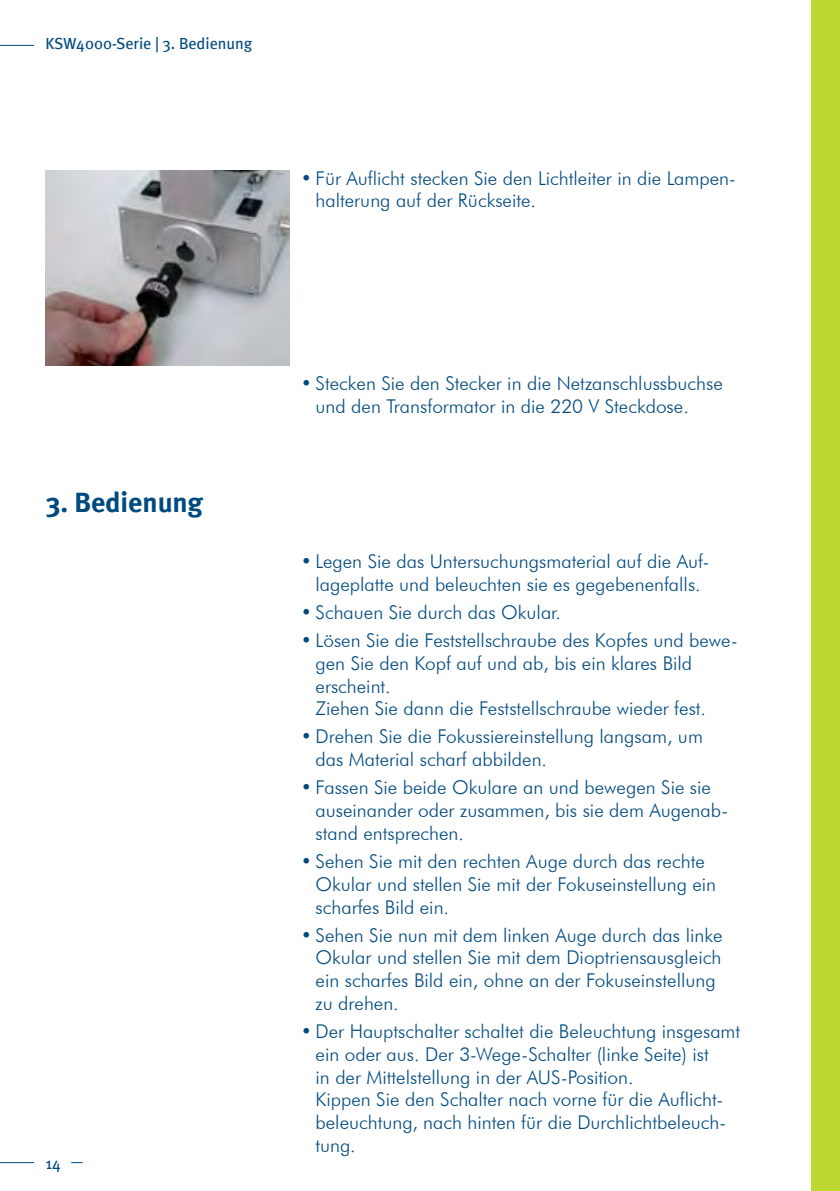
<style>
.page{position:relative;width:840px;height:1191px;background:#fff}
.page>*{position:absolute;margin:0;border:0;box-sizing:border-box;transform-origin:0 0}
.t1{font:700 28px "Meta";color:#004a80}
.t2{font:300 19px/22.8px "Futura BT";color:#004a80}
.t3{font:16px "Meta";color:#004a80}
</style>
<div class="page">
<div style="left:811px;top:0;width:28px;height:1191px;background:#bed730"></div>
<hr style="left:0;top:1162px;width:34px;height:1px;background:#004a80">
<svg style="left:71px;top:1162px;width:12px;height:1px"></svg>
<hr style="left:0;top:45px;width:34px;height:1px;background:#004a80">
<img style="left:45px;top:170px;width:244px;height:196px">
<p class="t3" style="left:45px;top:34px;width:208px">KSW4000-Serie | 3. Bedienung</p>
<p class="t2" style="left:315px;top:166px;width:421px;text-indent:-15px">• Für Auflicht stecken Sie den Lichtleiter in die Lampen&shy;halterung auf der Rückseite.</p>
<h1 class="t1" style="left:45px;top:485px;width:159px">3. Bedienung</h1>
<p class="t3" style="left:45px;top:1154px;width:17px">14</p>
<p class="t2" style="left:315px;top:371px;width:408px;text-indent:-15px">• Stecken Sie den Stecker in die Netzanschlussbuchse und den Transformator in die 220 V Steckdose.</p>
<p class="t2" style="left:300px;top:550px;width:410px;text-align:center">• Legen Sie das Untersuchungsmaterial auf die Auf&shy;lageplatte und beleuchten sie es gegebenenfalls.</p>
<p class="t2" style="left:300px;top:600px;width:261px">• Schauen Sie durch das Okular.</p>
<p class="t2" style="left:315px;top:628px;width:423px;text-indent:-15px">• Lösen Sie die Feststellschraube des Kopfes und bewe&shy;gen Sie den Kopf auf und ab, bis ein klares Bild erscheint.<br>Ziehen Sie dann die Feststellschraube wieder fest.</p>
<p class="t2" style="left:315px;top:725px;width:389px;text-indent:-15px">• Drehen Sie die Fokussiereinstellung langsam, um das Material scharf abbilden.</p>
<p class="t2" style="left:315px;top:776px;width:414px;text-indent:-15px">• Fassen Sie beide Okulare an und bewegen Sie sie auseinander oder zusammen, bis sie dem Augenab&shy;stand entsprechen.</p>
<p class="t2" style="left:315px;top:849px;width:402px;text-indent:-15px">• Sehen Sie mit den rechten Auge durch das rechte<br>Okular und stellen Sie mit der Fokuseinstellung ein scharfes Bild ein.</p>
<p class="t2" style="left:315px;top:923px;width:408px;text-indent:-15px">• Sehen Sie nun mit dem linken Auge durch das linke Okular und stellen Sie mit dem Dioptriensausgleich ein scharfes Bild ein, ohne an der Fokuseinstellung zu drehen.</p>
<p class="t2" style="left:315px;top:1019px;width:426px;text-indent:-15px">• Der Hauptschalter schaltet die Beleuchtung insgesamt ein oder aus. Der 3-Wege-Schalter (linke Seite) ist<br>in der Mittelstellung in der AUS-Position.<br>Kippen Sie den Schalter nach vorne für die Auflicht&shy;beleuchtung, nach hinten für die Durchlichtbeleuch&shy;tung.</p>
</div>
